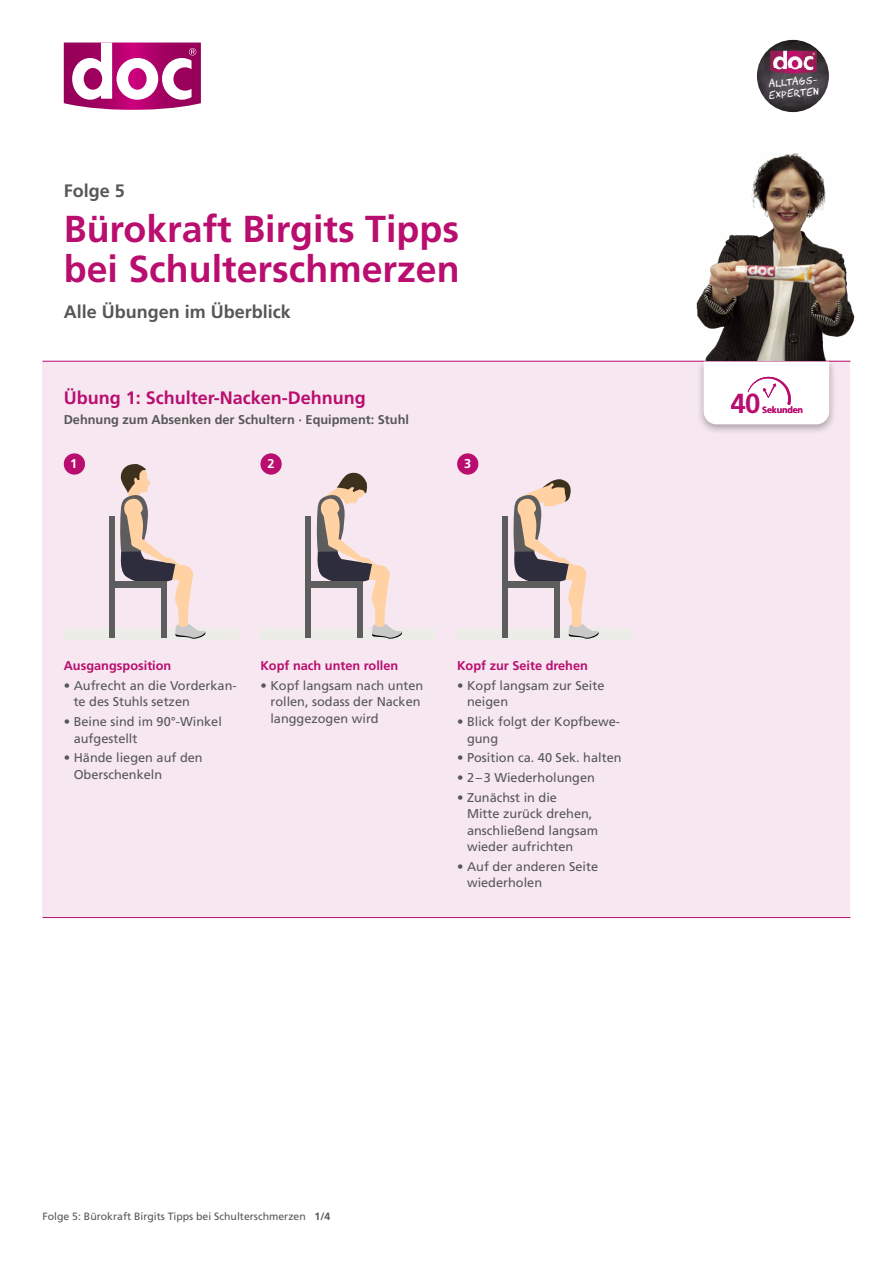
<style>
.page{position:relative;width:893px;height:1263px;background:#fff}
.page>*{position:absolute;margin:0;border:0;box-sizing:border-box;transform-origin:0 0}
.t1{font:700 37.5px/40.5px "Frutiger LT Pro";color:#b90e6f}
.t2{font:700 27.6px "Frutiger LT Pro";color:#b90e6f}
.t3{font:700 18px "Frutiger LT Pro";color:#b90e6f}
.t4{font:700 18px "Frutiger LT Pro";color:#575756}
.t5{font:12.75px/16.5px "Frutiger LT Pro";color:#575756}
.t6{font:700 12.75px "Frutiger LT Pro";color:#b90e6f}
.t7{font:700 12.75px "Frutiger LT Pro";color:#575756}
.t8{font:700 12.75px "Frutiger LT Pro";color:#fff}
.t9{font:10.5px "Frutiger LT Pro";color:#575756}
.t10{font:9.75px/11.7px "CHAWP";color:#fff}
.t11{font:700 9px "Frutiger LT Pro";letter-spacing:-.02em;color:#b90e6f}
.s1{font-weight:700}
</style>
<div class="page">
<div style="left:43px;top:362px;width:807px;height:555px;background:#f6e7f0"></div>
<hr style="left:43px;top:361px;width:807px;height:1px;background:#b90e6f">
<hr style="left:43px;top:917px;width:807px;height:1px;background:#b90e6f">
<svg style="left:64px;top:43px;width:137px;height:67px"></svg>
<img style="left:757px;top:40px;width:72px;height:72px">
<img style="left:769px;top:50px;width:48px;height:24px">
<div style="left:696px;top:357px;width:141px;height:78px;background:#000;opacity:.3"></div>
<div style="left:260px;top:628px;width:176px;height:11px;background:#ebede6"></div>
<svg style="left:316px;top:472px;width:87px;height:167px"></svg>
<div style="left:308px;top:582px;width:55px;height:6px;background:#5d5d5d"></div>
<div style="left:357px;top:587px;width:6px;height:51px;background:#5d5d5d"></div>
<div style="left:306px;top:517px;width:5px;height:121px;background:#5d5d5d"></div>
<div style="left:457px;top:628px;width:175px;height:11px;background:#ebede6"></div>
<div style="left:505px;top:582px;width:55px;height:6px;background:#5d5d5d"></div>
<div style="left:502px;top:517px;width:6px;height:121px;background:#5d5d5d"></div>
<svg style="left:513px;top:479px;width:86px;height:160px"></svg>
<div style="left:64px;top:628px;width:175px;height:11px;background:#ebede6"></div>
<svg style="left:120px;top:464px;width:86px;height:175px"></svg>
<div style="left:112px;top:582px;width:54px;height:6px;background:#5d5d5d"></div>
<div style="left:161px;top:587px;width:5px;height:51px;background:#5d5d5d"></div>
<div style="left:109px;top:517px;width:6px;height:121px;background:#5d5d5d"></div>
<div style="left:64px;top:453px;width:21px;height:22px;background:#b90e6f;border-radius:50%"></div>
<div style="left:260px;top:453px;width:22px;height:22px;background:#b90e6f;border-radius:50%"></div>
<div style="left:457px;top:453px;width:21px;height:22px;background:#b90e6f;border-radius:50%"></div>
<div style="left:704px;top:362px;width:125px;height:62px;background:#fff"></div>
<img style="left:676px;top:153px;width:179px;height:208px">
<h3 class="t4" style="left:64px;top:180px;width:63px">Folge 5</h3>
<h1 class="t1" style="left:64px;top:209px;width:397px">Bürokraft Birgits Tipps bei Schulterschmerzen</h1>
<h3 class="t4" style="left:64px;top:301px;width:229px">Alle Übungen im Überblick</h3>
<h3 class="t3" style="left:64px;top:387px;width:304px">Übung 1: Schulter-Nacken-Dehnung</h3>
<p class="t7" style="left:64px;top:412px;width:347px">Dehnung zum Absenken der Schultern · Equipment: Stuhl</p>
<p class="t8" style="left:70px;top:456px;width:9px">1</p>
<p class="t8" style="left:268px;top:456px;width:9px">2</p>
<p class="t8" style="left:464px;top:456px;width:9px">3</p>
<p class="t6" style="left:64px;top:658px;width:109px">Ausgangsposition</p>
<p class="t5" style="left:74px;top:677px;width:165px;text-indent:-10px">• Aufrecht an die Vorderkan&shy;te des Stuhls setzen</p>
<p class="t5" style="left:74px;top:713px;width:150px;text-indent:-10px">• Beine sind im 90°-Winkel aufgestellt</p>
<p class="t5" style="left:74px;top:750px;width:130px;text-indent:-10px">• Hände liegen auf den<br>Oberschenkeln</p>
<p class="t6" style="left:260px;top:658px;width:139px">Kopf nach unten rollen</p>
<p class="t5" style="left:270px;top:677px;width:155px;text-indent:-10px">• Kopf langsam nach unten rollen, sodass der Nacken langgezogen wird</p>
<p class="t6" style="left:457px;top:658px;width:132px">Kopf zur Seite drehen</p>
<p class="t5" style="left:467px;top:677px;width:139px;text-indent:-10px">• Kopf langsam zur Seite neigen</p>
<p class="t5" style="left:467px;top:713px;width:155px;text-indent:-10px">• Blick folgt der Kopfbewe&shy;gung</p>
<p class="t5" style="left:457px;top:750px;width:166px">• Position ca. 40 Sek. halten</p>
<p class="t5" style="left:457px;top:769px;width:139px">• 2–3 Wiederholungen</p>
<p class="t5" style="left:467px;top:789px;width:133px;text-indent:-10px">• Zunächst in die<br>Mitte zurück drehen, anschließend langsam wieder aufrichten</p>
<p class="t5" style="left:467px;top:858px;width:133px;text-indent:-10px">• Auf der anderen Seite wiederholen</p>
<p class="t10" style="left:768px;top:78px;width:51px;rotate:-5deg">Alltags-<br>Experten</p>
<h2 class="t2" style="left:730px;top:387px;width:31px">40</h2>
<p class="t11" style="left:762px;top:405px;width:42px">Sekunden</p>
<p class="t9" style="left:43px;top:1210px;width:289px">Folge 5: Bürokraft Birgits Tipps bei Schulterschmerzen <span class="s1">1/4</span></p>
</div>
